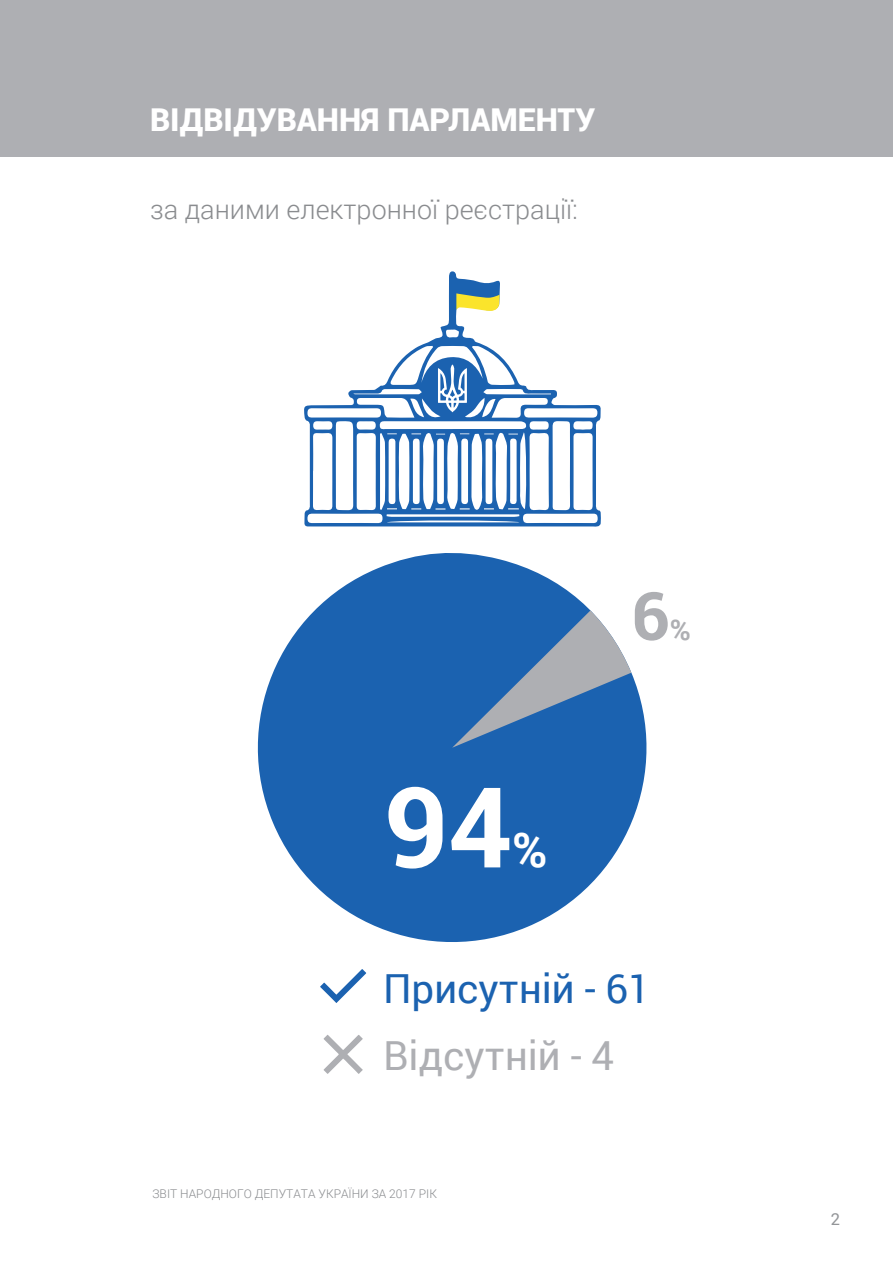
<style>
.page{position:relative;width:893px;height:1263px;background:#fff}
.page>*{position:absolute;margin:0;border:0;box-sizing:border-box;transform-origin:0 0}
.t1{font:700 111.75px "Roboto";color:#fff}
.t2{font:700 66.6px "Roboto";color:#aeafb3}
.t3{font:700 47.85px "Roboto";color:#fff}
.t4{font:40.05px "Roboto";color:#1b62b0}
.t5{font:40.05px "Roboto";color:#aeafb3}
.t6{font:900 31.5px "Roboto";color:#fff}
.t7{font:700 28.5px "Roboto";color:#aeafb3}
.t8{font:300 27px "Roboto";color:#8a8c8f}
.t9{font:16.5px "Roboto";color:#939598}
.t10{font:300 12px "Roboto";color:#8a8c8f}
</style>
<div class="page">
<svg style="left:257px;top:553px;width:390px;height:389px;fill:#1b62b0"></svg>
<div style="left:0;top:0;width:893px;height:156px;background:#aeafb3"></div>
<svg style="left:452px;top:610px;width:179px;height:138px;background:#507fb4"></svg>
<svg style="left:323px;top:1035px;width:40px;height:39px"></svg>
<svg style="left:320px;top:969px;width:46px;height:34px"></svg>
<svg style="left:304px;top:271px;width:297px;height:256px"></svg>
<svg style="left:438px;top:364px;width:29px;height:48px"></svg>
<svg style="left:456px;top:293px;width:44px;height:18px"></svg>
<h3 class="t6" style="left:150px;top:98px;width:447px">ВІДВІДУВАННЯ ПАРЛАМЕНТУ</h3>
<h3 class="t8" style="left:150px;top:191px;width:429px">за даними електронної реєстрації:</h3>
<h1 class="t1" style="left:384px;top:749px;width:130px">94</h1>
<h3 class="t3" style="left:512px;top:817px;width:37px">%</h3>
<h2 class="t2" style="left:632px;top:569px;width:40px">6</h2>
<h3 class="t7" style="left:670px;top:610px;width:23px">%</h3>
<h3 class="t4" style="left:383px;top:961px;width:269px">Присутній - 61</h3>
<h3 class="t5" style="left:383px;top:1027px;width:233px">Відсутній - 4</h3>
<p class="t10" style="left:152px;top:1185px;width:286px">ЗВІТ НАРОДНОГО ДЕПУТАТА УКРАЇНИ ЗА 2017 РІК</p>
<h3 class="t9" style="left:831px;top:1207px;width:11px">2</h3>
</div>
